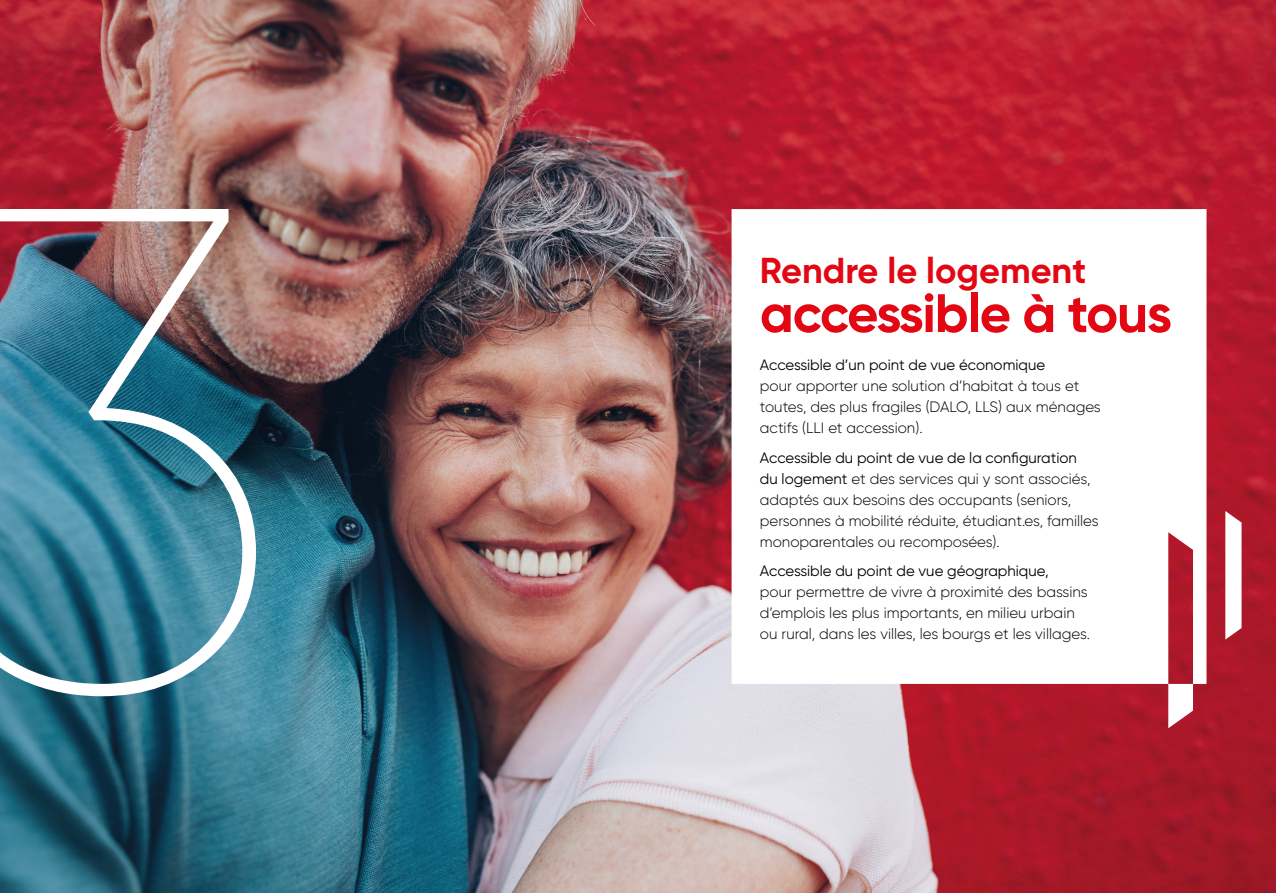
<style>
.page{position:relative;width:1276px;height:893px;background:#fff}
.page>*{position:absolute;margin:0;border:0;box-sizing:border-box;transform-origin:0 0}
.t1{font:100 686.25px "Gilroy";color:#fff}
.t2{font:700 54px "Gilroy";letter-spacing:-.025em;color:#e30613}
.t3{font:700 36px "Gilroy";color:#e30613}
.t4{font:300 15px/21px "Gilroy";color:#000}
.t5{font:15px "Gilroy";color:#000}
.s1{font-weight:400}
</style>
<div class="page">
<img style="left:0;top:0;width:1276px;height:893px">
<svg style="left:731px;top:209px;width:475px;height:475px"></svg>
<svg style="left:1225px;top:511px;width:16px;height:129px"></svg>
<svg style="left:1168px;top:684px;width:25px;height:44px"></svg>
<h1 class="t1" style="left:-85px;top:31px;width:384px">3</h1>
<h3 class="t3" style="left:760px;top:247px;width:328px">Rendre le logement</h3>
<h2 class="t2" style="left:760px;top:279px;width:414px">accessible à tous</h2>
<p class="t5" style="left:760px;top:356px;width:287px">Accessible d’un point de vue économique</p>
<p class="t4" style="left:760px;top:375px;width:342px">pour apporter une solution d’habitat à tous et toutes, des plus fragiles (DALO, LLS) aux ménages actifs (LLI et accession).</p>
<p class="t4" style="left:760px;top:447px;width:340px"><span class="s1">Accessible du point de vue de la configuration du logement</span> et des services qui y sont associés, adaptés aux besoins des occupants (seniors, personnes à mobilité réduite, étudiant.es, familles monoparentales ou recomposées).</p>
<p class="t5" style="left:760px;top:562px;width:290px">Accessible du point de vue géographique,</p>
<p class="t4" style="left:760px;top:581px;width:331px">pour permettre de vivre à proximité des bassins d’emplois les plus importants, en milieu urbain ou rural, dans les villes, les bourgs et les villages.</p>
</div>
